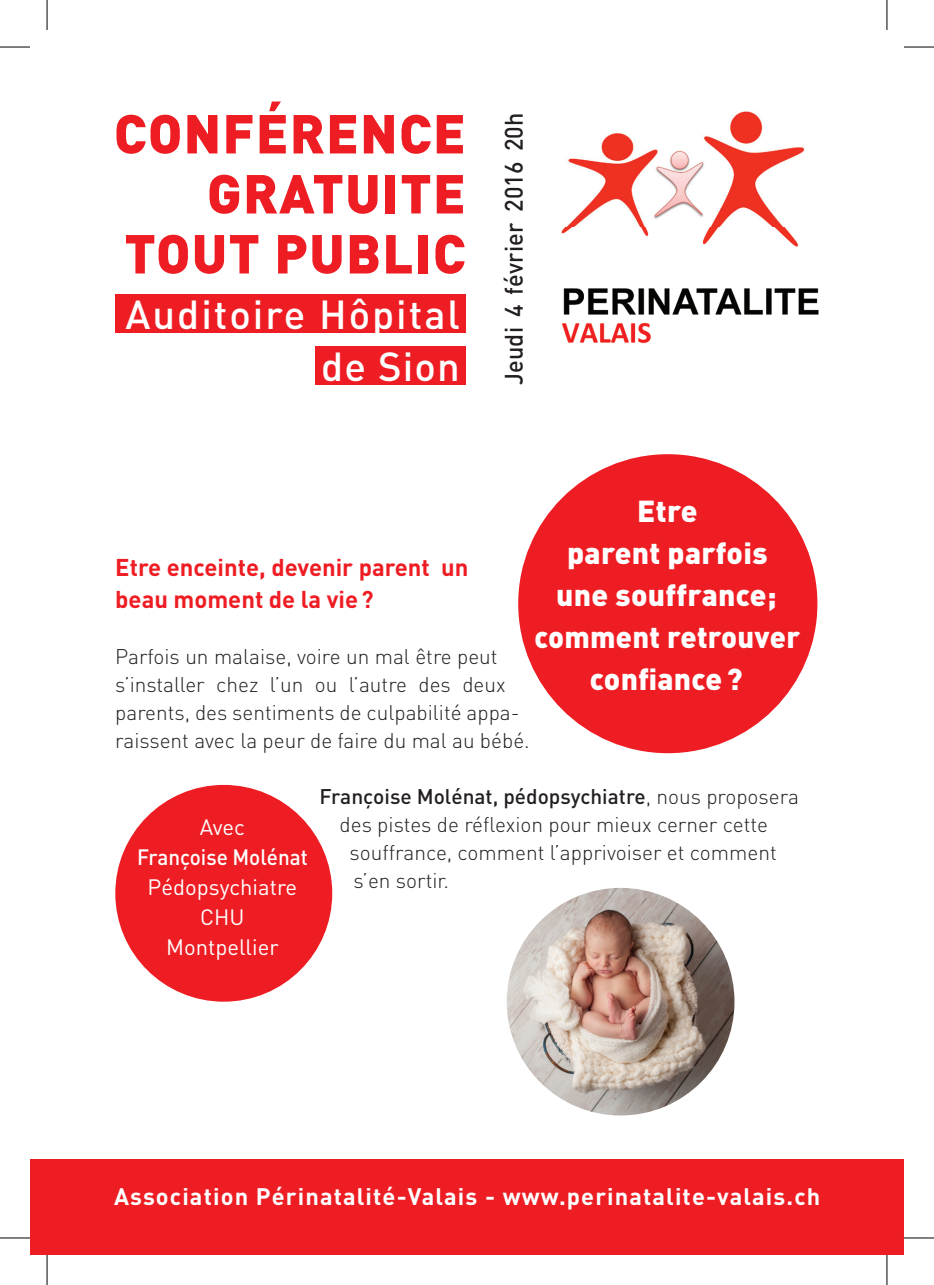
<style>
.page{position:relative;width:934px;height:1285px;background:#fff}
.page>*{position:absolute;margin:0;border:0;box-sizing:border-box;transform-origin:0 0}
.t1{font:900 54px/60px "DIN";letter-spacing:.02em;color:#ee1d23;text-align:right}
.t2{font:500 40px/52px "DIN";letter-spacing:.05em;color:#fff;text-align:right}
.t3{font:900 30px/42px "DIN";letter-spacing:.01em;color:#fff;text-align:center}
.t4{font:500 25px "DIN";letter-spacing:.01em;color:#231f20;scale:.94 1}
.t5{font:700 24px/32px "DIN";color:#ee1d23}
.t6{font:700 23.6px "DIN";letter-spacing:.045em;color:#fff}
.t7{font:22px/30px "DIN";color:#fff;text-align:center}
.t8{font:500 22px "DIN";color:#fff;scale:.94 1}
.t9{font:300 21px/28px "DIN";color:#231f20}
.t10{font:500 21px "DIN";color:#231f20}
.s1{font-weight:300}
</style>
<div class="page">
<div style="left:30px;top:1159px;width:873px;height:96px;background:#ee1d23"></div>
<div style="left:115px;top:294px;width:350px;height:39px;background:#ee1d23"></div>
<div style="left:315px;top:346px;width:150px;height:39px;background:#ee1d23"></div>
<img style="left:561px;top:111px;width:258px;height:233px">
<div style="left:518px;top:454px;width:299px;height:299px;background:#ee1d23;border-radius:50%"></div>
<div style="left:115px;top:785px;width:217px;height:216px;background:#ee1d23;border-radius:50%"></div>
<img style="left:506px;top:888px;width:228px;height:227px;border-radius:114px">
<hr style="left:0;top:47px;width:30px;height:1px;background:#000">
<hr style="left:903px;top:47px;width:30px;height:1px;background:#000">
<hr style="left:0;top:1237px;width:30px;height:1px;background:#000">
<hr style="left:903px;top:1237px;width:30px;height:1px;background:#000">
<hr style="left:47px;top:0;width:1px;height:30px;background:#000">
<hr style="left:47px;top:1255px;width:1px;height:30px;background:#000">
<hr style="left:886px;top:0;width:1px;height:30px;background:#000">
<hr style="left:886px;top:1255px;width:1px;height:30px;background:#000">
<h1 class="t1" style="left:114px;top:101px;width:353px">CONFÉRENCE<br>GRATUITE<br>TOUT PUBLIC</h1>
<h2 class="t2" style="left:125px;top:287px;width:336px">Auditoire Hôpital de Sion</h2>
<p class="t4" style="left:497px;top:385px;width:292px;rotate:-90deg">Jeudi 4 février 2016 20h</p>
<h3 class="t3" style="left:534px;top:488px;width:267px">Etre<br>parent parfois<br>une souffrance; comment retrouver confiance ?</h3>
<p class="t5" style="left:115px;top:550px;width:354px">Etre enceinte, devenir parent un beau moment de la vie ?</p>
<p class="t9" style="left:115px;top:642px;width:416px">Parfois un malaise, voire un mal être peut s’installer chez l’un ou l’autre des deux parents, des sentiments de culpabilité appa&shy;raissent avec la peur de faire du mal au bébé.</p>
<p class="t10" style="left:319px;top:783px;width:481px">Françoise Molénat, pédopsychiatre<span class="s1">, nous proposera</span></p>
<p class="t9" style="left:339px;top:810px;width:430px">des pistes de réflexion pour mieux cerner cette</p>
<p class="t9" style="left:349px;top:838px;width:428px">souffrance, comment l’apprivoiser et comment</p>
<p class="t9" style="left:353px;top:866px;width:97px">s’en sortir.</p>
<p class="t7" style="left:200px;top:812px;width:47px">Avec</p>
<p class="t8" style="left:137px;top:843px;width:183px">Françoise Molénat</p>
<p class="t7" style="left:147px;top:872px;width:151px">Pédopsychiatre<br>CHU<br>Montpellier</p>
<p class="t6" style="left:114px;top:1181px;width:707px">Association Périnatalité-Valais - www.perinatalite-valais.ch</p>
</div>
